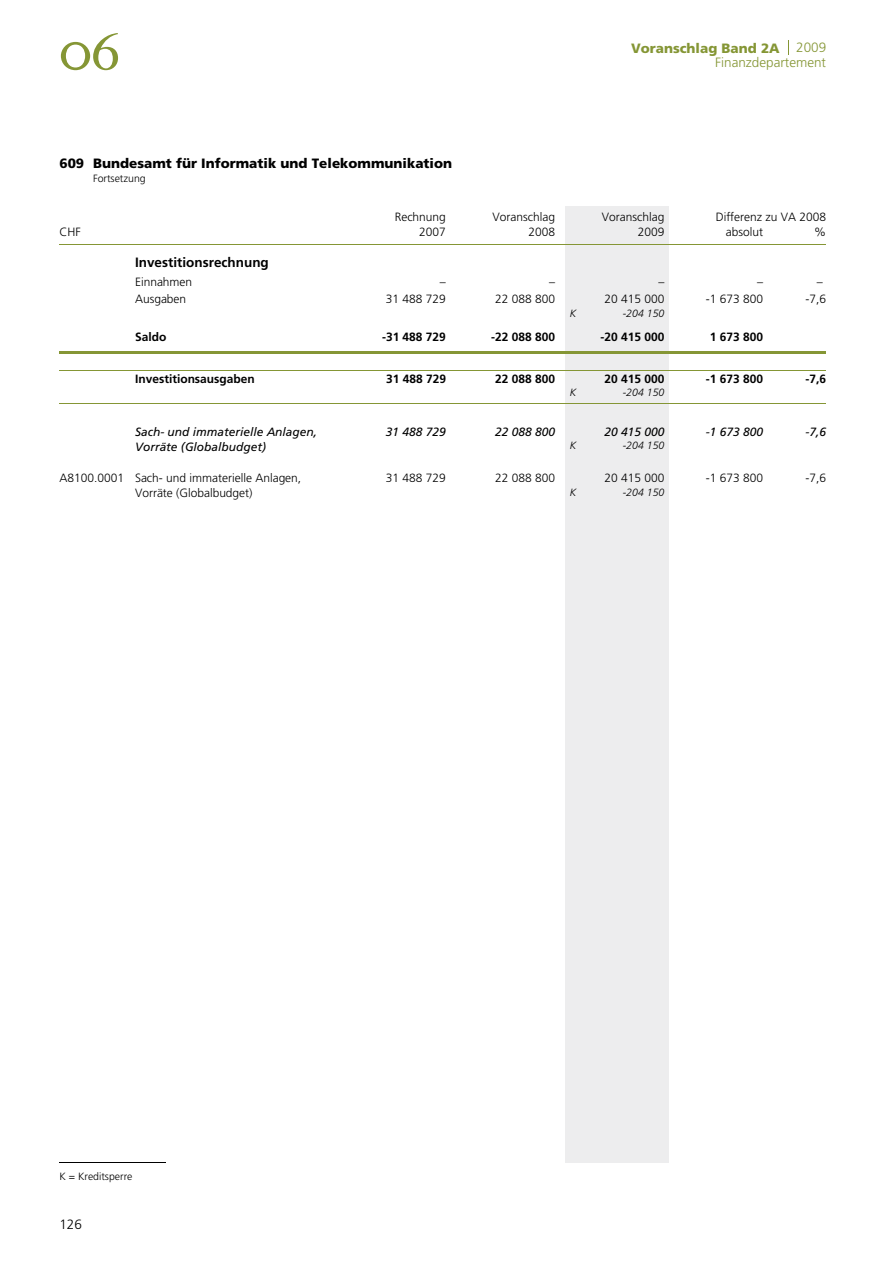
<style>
.page{position:relative;width:893px;height:1263px;background:#fff}
.page>*{position:absolute;margin:0;border:0;box-sizing:border-box;transform-origin:0 0}
.t1{font:54px "ITC Stone Serif OS Medium";color:#859635}
.t2{font:900 13.5px "Frutiger";color:#000}
.t3{font:900 13.5px "Frutiger";color:#859635}
.t4{font:700 13.5px "Frutiger";color:#000}
.t5{font:300 13.5px "Frutiger";color:#859635}
.t6{font:300 13.5px "Frutiger";color:#000}
.t7{font:300 12px/14.7px "Frutiger";color:#000}
.t8{font:700 12px "Frutiger";color:#000}
.t9{font:italic 12px/15px "Frutiger";color:#000}
.t10{font:italic 300 10.5px "Frutiger";color:#000}
.t11{font:300 10.5px "Frutiger";color:#000}
.s1{font-weight:300}
</style>
<div class="page">
<div style="left:566px;top:206px;width:102px;height:956px;background:#ededee"></div>
<svg style="left:788px;top:40px;width:1px;height:15px"></svg>
<hr style="left:59px;top:244px;width:767px;height:1px;background:#859635">
<hr style="left:59px;top:351px;width:767px;height:2px;background:#859635">
<hr style="left:59px;top:370px;width:767px;height:1px;background:#859635">
<hr style="left:59px;top:403px;width:767px;height:1px;background:#859635">
<hr style="left:59px;top:1162px;width:107px;height:1px;background:#000">
<h1 class="t1" style="left:58px;top:31px;width:64px">0 6</h1>
<p class="t2" style="left:59px;top:158px;width:394px">609 Bundesamt für Informatik und Telekommunikation</p>
<p class="t11" style="left:93px;top:174px;width:54px">Fortsetzung</p>
<p class="t7" style="left:59px;top:225px;width:23px">CHF</p>
<p class="t7" style="left:395px;top:211px;width:53px;text-align:right">Rechnung<br>2007</p>
<p class="t7" style="left:493px;top:211px;width:64px;text-align:right">Voranschlag<br>2008</p>
<p class="t4" style="left:135px;top:257px;width:135px">Investitionsrechnung</p>
<p class="t7" style="left:135px;top:276px;width:59px">Einnahmen</p>
<p class="t7" style="left:440px;top:275px;width:7px">–</p>
<p class="t7" style="left:549px;top:275px;width:7px">–</p>
<p class="t3" style="left:631px;top:43px;width:196px">Voranschlag Band 2A <span class="s1">2009</span></p>
<p class="t5" style="left:715px;top:57px;width:112px">Finanzdepartement</p>
<p class="t7" style="left:602px;top:211px;width:64px">Voranschlag</p>
<p class="t7" style="left:638px;top:225px;width:28px">2009</p>
<p class="t7" style="left:726px;top:211px;width:102px;text-indent:-10px">Differenz zu VA 2008 absolut</p>
<p class="t7" style="left:814px;top:225px;width:13px">%</p>
<p class="t7" style="left:658px;top:276px;width:7px">–</p>
<p class="t7" style="left:757px;top:276px;width:7px">–</p>
<p class="t7" style="left:817px;top:276px;width:7px">–</p>
<p class="t7" style="left:135px;top:292px;width:53px">Ausgaben</p>
<p class="t7" style="left:386px;top:292px;width:61px">31 488 729</p>
<p class="t7" style="left:706px;top:292px;width:59px">-1 673 800</p>
<p class="t7" style="left:495px;top:292px;width:61px">22 088 800</p>
<p class="t7" style="left:604px;top:292px;width:61px">20 415 000</p>
<p class="t7" style="left:805px;top:292px;width:22px">-7,6</p>
<p class="t10" style="left:570px;top:309px;width:8px">K</p>
<p class="t10" style="left:623px;top:309px;width:43px">-204 150</p>
<p class="t8" style="left:135px;top:332px;width:33px">Saldo</p>
<p class="t8" style="left:382px;top:332px;width:65px">-31 488 729</p>
<p class="t8" style="left:491px;top:332px;width:65px">-22 088 800</p>
<p class="t8" style="left:710px;top:332px;width:55px">1 673 800</p>
<p class="t8" style="left:600px;top:332px;width:65px">-20 415 000</p>
<p class="t8" style="left:135px;top:374px;width:121px">Investitionsausgaben</p>
<p class="t8" style="left:386px;top:374px;width:61px">31 488 729</p>
<p class="t8" style="left:495px;top:374px;width:61px">22 088 800</p>
<p class="t8" style="left:604px;top:374px;width:61px">20 415 000</p>
<p class="t8" style="left:706px;top:374px;width:59px">-1 673 800</p>
<p class="t8" style="left:805px;top:374px;width:22px">-7,6</p>
<p class="t10" style="left:570px;top:388px;width:8px">K</p>
<p class="t10" style="left:623px;top:388px;width:43px">-204 150</p>
<p class="t9" style="left:135px;top:425px;width:184px">Sach- und immaterielle Anlagen,<br>Vorräte (Globalbudget)</p>
<p class="t9" style="left:386px;top:425px;width:61px">31 488 729</p>
<p class="t9" style="left:706px;top:425px;width:59px">-1 673 800</p>
<p class="t9" style="left:805px;top:425px;width:22px">-7,6</p>
<p class="t9" style="left:495px;top:425px;width:61px">22 088 800</p>
<p class="t9" style="left:604px;top:425px;width:61px">20 415 000</p>
<p class="t10" style="left:570px;top:441px;width:8px">K</p>
<p class="t10" style="left:623px;top:441px;width:43px">-204 150</p>
<p class="t7" style="left:135px;top:471px;width:168px;text-indent:-76px">A8100.0001 Sach- und immaterielle Anlagen,<br>Vorräte (Globalbudget)</p>
<p class="t7" style="left:386px;top:472px;width:61px">31 488 729</p>
<p class="t7" style="left:706px;top:472px;width:59px">-1 673 800</p>
<p class="t7" style="left:805px;top:472px;width:22px">-7,6</p>
<p class="t7" style="left:495px;top:472px;width:61px">22 088 800</p>
<p class="t7" style="left:604px;top:472px;width:61px">20 415 000</p>
<p class="t10" style="left:570px;top:488px;width:8px">K</p>
<p class="t10" style="left:623px;top:488px;width:43px">-204 150</p>
<p class="t11" style="left:59px;top:1172px;width:74px">K = Kreditsperre</p>
<p class="t6" style="left:59px;top:1219px;width:24px">126</p>
</div>
